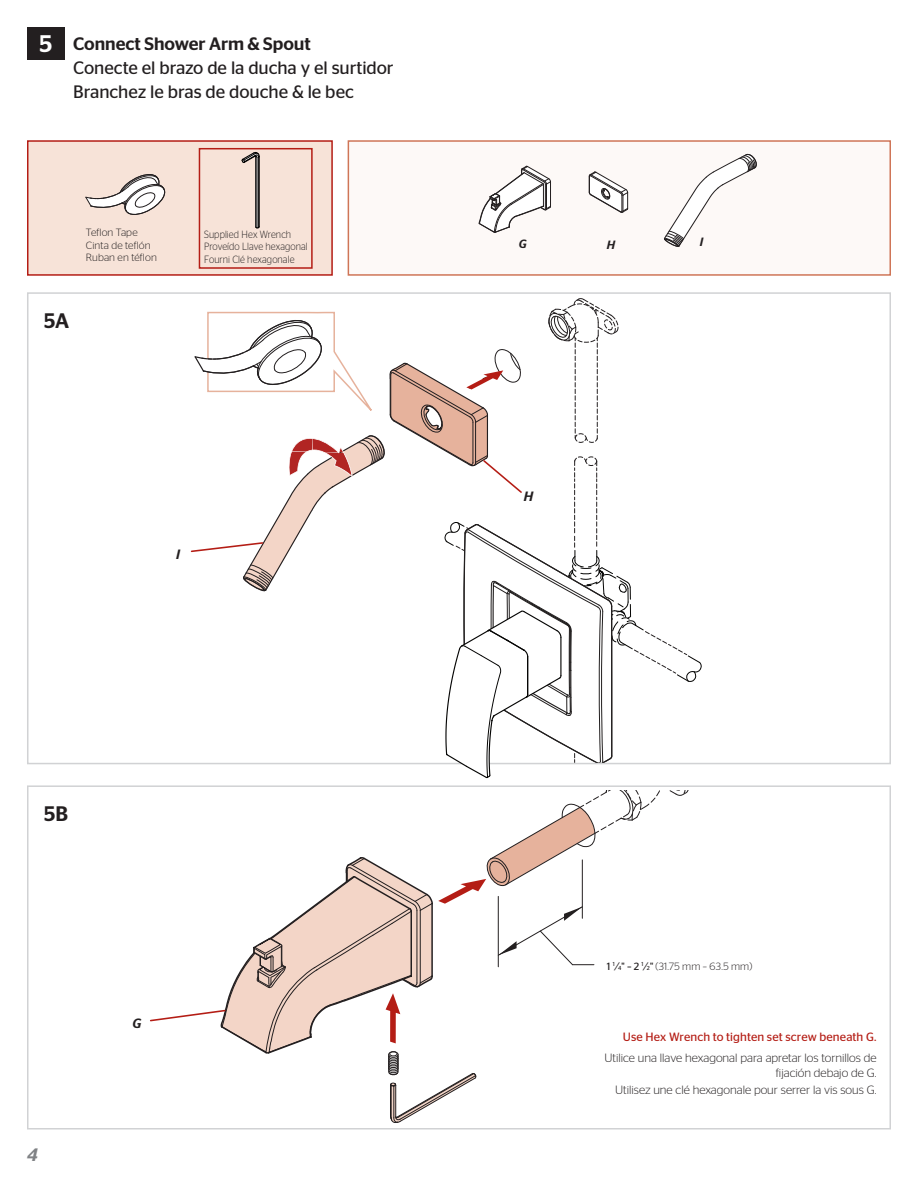
<style>
.page{position:relative;width:918px;height:1188px;background:#fff}
.page>*{position:absolute;margin:0;border:0;box-sizing:border-box;transform-origin:0 0}
.t1{font:500 24px "Stag Sans";color:#fff}
.t2{font:500 21px "Stag Sans";color:#231f20}
.t3{font:18px/24px "Stag Sans";letter-spacing:-.005em;color:#231f20}
.t4{font:italic 500 18px "Stag Sans";color:#808285}
.t5{font:italic 500 13.5px "Stag Sans";color:#231f20}
.t6{font:300 12px/14.4px "Stag Sans";color:#231f20;text-align:right}
.t7{font:12px "Stag Sans";letter-spacing:.01em;color:#b41d15}
.t8{font:italic 500 12px "Stag Sans";color:#231f20}
.t9{font:300 10.5px "Stag Sans";letter-spacing:.01em;color:#231f20}
.t10{font:300 10.5px "Stag Sans";letter-spacing:.01em;color:#231f20;scale:.9 1}
.s1{font-weight:500}
.s2{font-weight:400}
.s3{font-weight:400;font-size:5.7px}
</style>
<div class="page">
<div style="left:27px;top:785px;width:864px;height:345px;background:#fff;border:2px solid #d1d2d4"></div>
<svg style="left:670px;top:791px;width:18px;height:5px"></svg>
<div style="left:27px;top:292px;width:864px;height:472px;background:#fff;border:2px solid #d1d2d4"></div>
<div style="left:27px;top:140px;width:306px;height:136px;background:#f7e3d8;border:2px solid #b41d15"></div>
<div style="left:348px;top:140px;width:543px;height:136px;background:#fdf9f7;border:2px solid #cf7557"></div>
<div style="left:27px;top:27px;width:38px;height:33px;background:#231f20"></div>
<svg style="left:85px;top:174px;width:80px;height:41px"></svg>
<div style="left:199px;top:148px;width:114px;height:121px;background:#f7e3d8;border:2px solid #b41d15"></div>
<svg style="left:242px;top:152px;width:18px;height:76px"></svg>
<svg style="left:589px;top:171px;width:39px;height:42px"></svg>
<svg style="left:664px;top:153px;width:93px;height:94px"></svg>
<svg style="left:479px;top:166px;width:72px;height:67px"></svg>
<svg style="left:190px;top:298px;width:512px;height:481px"></svg>
<svg style="left:150px;top:791px;width:510px;height:332px"></svg>
<p class="t1" style="left:39px;top:29px;width:14px">5</p>
<p class="t3" style="left:73px;top:32px;width:322px"><span class="s1">Connect Shower Arm &amp; Spout<br></span>Conecte el brazo de la ducha y el surtidor<br>Branchez le bras de douche &amp; le bec</p>
<p class="t9" style="left:86px;top:227px;width:53px">Teflon Tape</p>
<p class="t9" style="left:86px;top:239px;width:66px">Cinta de teflón</p>
<p class="t9" style="left:86px;top:252px;width:72px">Ruban en téflon</p>
<p class="t10" style="left:204px;top:228px;width:98px">Supplied Hex Wrench</p>
<p class="t10" style="left:204px;top:241px;width:117px">Proveído Llave hexagonal</p>
<p class="t10" style="left:204px;top:254px;width:102px">Fourni Clé hexagonale</p>
<p class="t2" style="left:44px;top:309px;width:26px">5A</p>
<p class="t5" style="left:176px;top:546px;width:5px">I</p>
<p class="t2" style="left:44px;top:802px;width:25px">5B</p>
<h3 class="t4" style="left:27px;top:1145px;width:12px">4</h3>
<p class="t5" style="left:133px;top:1015px;width:11px">G</p>
<p class="t8" style="left:519px;top:237px;width:10px">G</p>
<p class="t8" style="left:607px;top:238px;width:10px">H</p>
<p class="t8" style="left:700px;top:235px;width:5px">I</p>
<p class="t5" style="left:524px;top:488px;width:11px">H</p>
<p class="t9" style="left:607px;top:960px;width:147px"><span class="s2">1</span> <sup>1</sup><span class="s2">⁄</span><span class="s3">4</span><span class="s2">" – 2</span> <sup>1</sup><span class="s2">⁄</span><span class="s3">2</span><span class="s2">"</span> (31.75 mm – 63.5 mm)</p>
<p class="t7" style="left:623px;top:1030px;width:255px">Use Hex Wrench to tighten set screw beneath G.</p>
<p class="t6" style="left:604px;top:1051px;width:274px">Utilice una llave hexagonal para apretar los tornillos de fijación debajo de G.</p>
<p class="t6" style="left:615px;top:1083px;width:263px">Utilisez une clé hexagonale pour serrer la vis sous G.</p>
</div>
